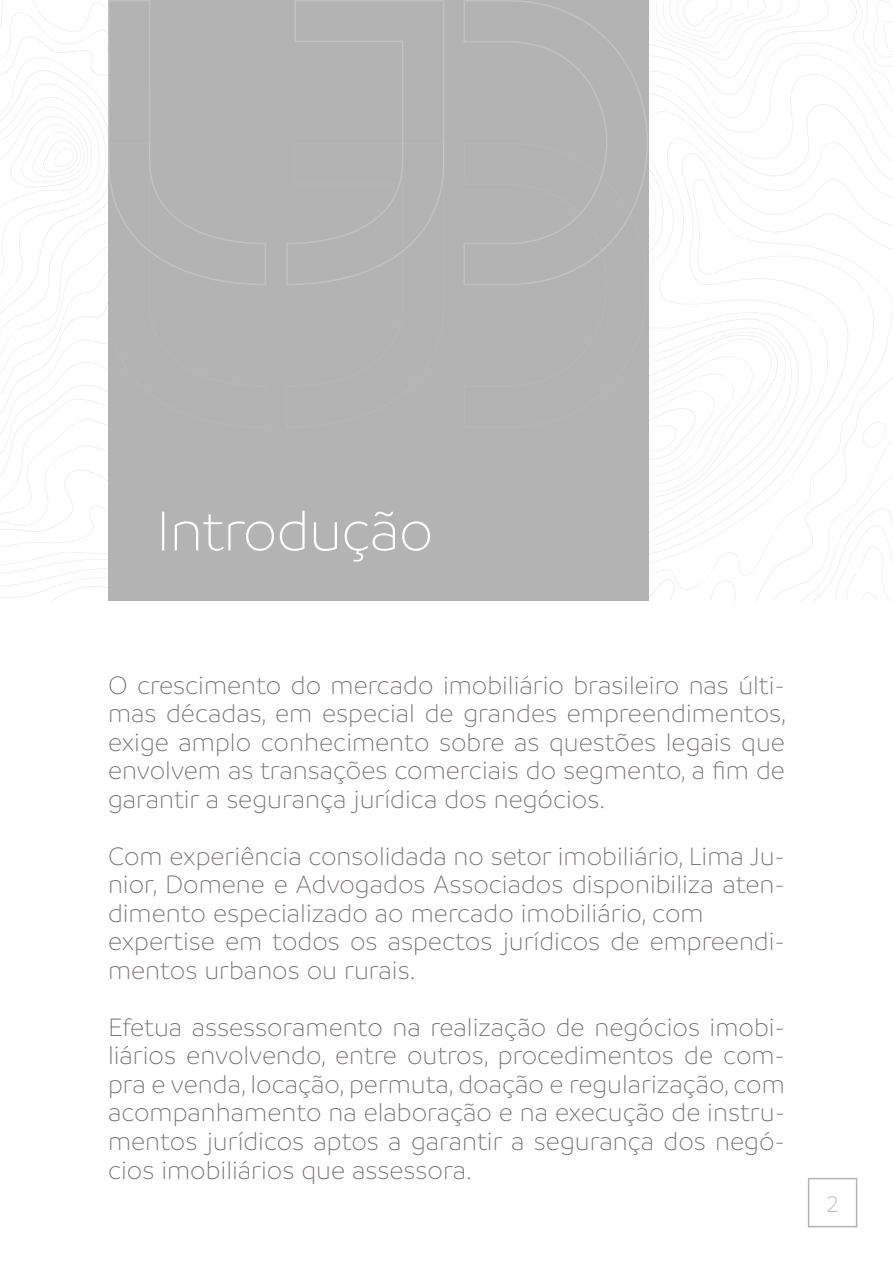
<style>
.page{position:relative;width:893px;height:1263px;background:#fff}
.page>*{position:absolute;margin:0;border:0;box-sizing:border-box;transform-origin:0 0}
.t1{font:300 60px "Branding";letter-spacing:-.01em;color:#fff}
.t2{font:300 27px/28.5px "Branding";color:#726d6e;text-align:justify}
.t3{font:300 24px "Branding";color:#b3b3b3}
</style>
<div class="page">
<div style="left:808px;top:1178px;width:49px;height:49px;border:2px solid #b3b3b3"></div>
<svg style="left:0;top:0;width:893px;height:600px"></svg>
<div style="left:108px;top:0;width:540px;height:600px;background:#b3b3b3"></div>
<svg style="left:286px;top:0;width:158px;height:285px"></svg>
<svg style="left:464px;top:0;width:185px;height:286px"></svg>
<svg style="left:107px;top:0;width:159px;height:286px"></svg>
<h1 class="t1" style="left:156px;top:500px;width:279px">Introdução</h1>
<p class="t2" style="left:108px;top:671px;width:680px">O crescimento do mercado imobiliário brasileiro nas últi&shy;mas décadas, em especial de grandes empreendimentos, exige amplo conhecimento sobre as questões legais que envolvem as transações comerciais do segmento, a fim de garantir a segurança jurídica dos negócios.</p>
<p class="t2" style="left:108px;top:842px;width:678px;text-align:left">Com experiência consolidada no setor imobiliário, Lima Ju&shy;nior, Domene e Advogados Associados disponibiliza aten&shy;dimento especializado ao mercado imobiliário, com expertise em todos os aspectos jurídicos de empreendi&shy;mentos urbanos ou rurais.</p>
<p class="t2" style="left:108px;top:1013px;width:678px">Efetua assessoramento na realização de negócios imobi&shy;liários envolvendo, entre outros, procedimentos de com&shy;pra e venda, locação, permuta, doação e regularização, com acompanhamento na elaboração e na execução de instru&shy;mentos jurídicos aptos a garantir a segurança dos negó&shy;cios imobiliários que assessora.</p>
<p class="t3" style="left:827px;top:1192px;width:14px">2</p>
</div>
